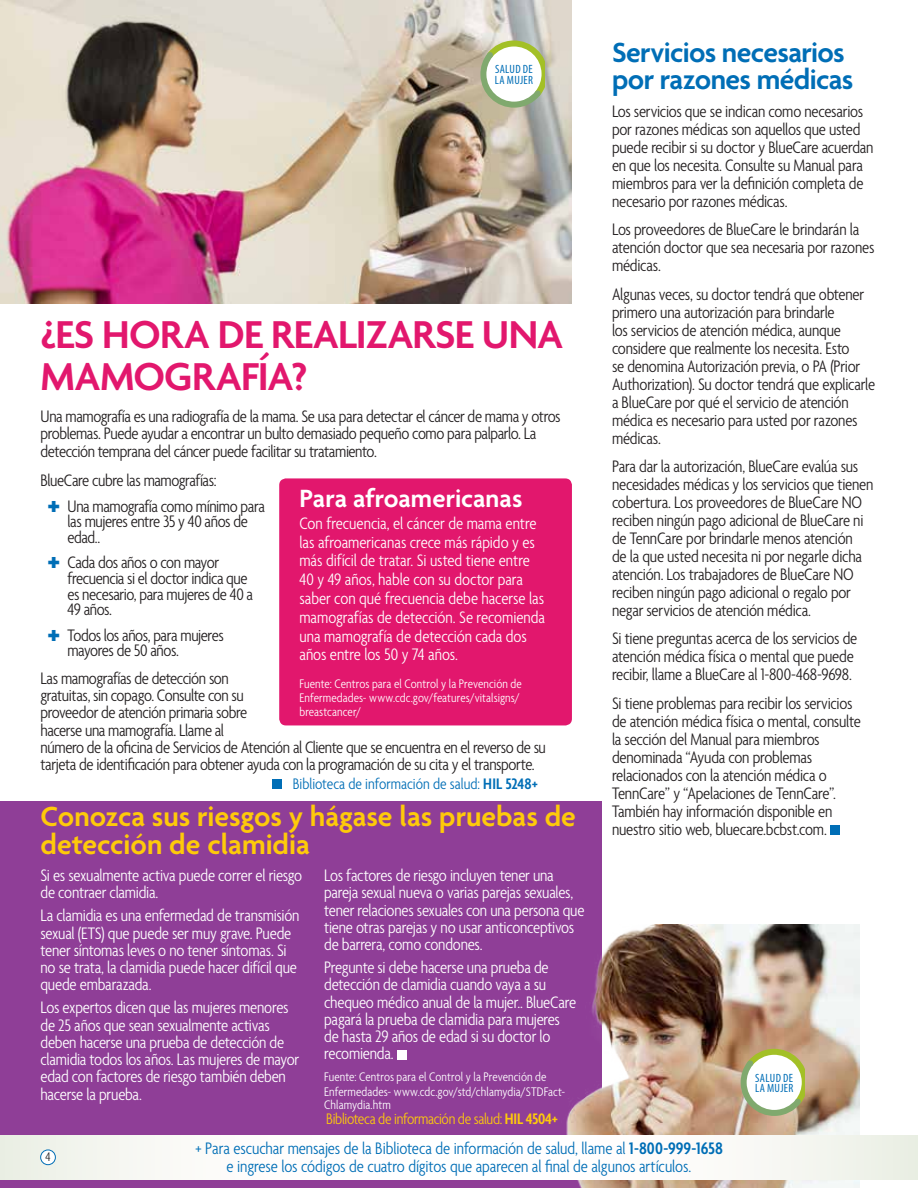
<style>
.page{position:relative;width:918px;height:1188px;background:#fff}
.page>*{position:absolute;margin:0;border:0;box-sizing:border-box;transform-origin:0 0}
.t1{font:600 42px/42px "Agenda";letter-spacing:-.015em;color:#e2176d}
.t2{font:600 30px/27.8px "Agenda";letter-spacing:-.005em;color:#feca0a}
.t3{font:600 30px/27px "Agenda";letter-spacing:-.025em;color:#006eb6}
.t4{font:600 27px "Agenda";color:#fff}
.t5{font:300 condensed 18px/18px "Agenda";letter-spacing:-.015em;color:#231f20}
.t6{font:300 condensed 18px/17.2px "Agenda";letter-spacing:-.01em;color:#fff}
.t7{font:300 condensed 18px/18px "Agenda";letter-spacing:-.005em;color:#006eb6;text-align:center}
.t8{font:300 condensed 16.5px "Agenda";letter-spacing:-.02em;color:#feca0a}
.t9{font:300 condensed 16.5px "Agenda";color:#006eb6}
.t10{font:300 condensed 13.5px/14.2px "Agenda";letter-spacing:.005em;color:#fff}
.t11{font:300 condensed 13.5px "Agenda";color:#231f20}
.t12{font:condensed 12px/10.5px "Myriad Pro";letter-spacing:.025em;color:#006eb6}
.s1{font-weight:600}
</style>
<div class="page">
<img style="left:0;top:0;width:572px;height:303px">
<div style="left:0;top:801px;width:602px;height:387px;background:#8f3e97"></div>
<img style="left:560px;top:924px;width:300px;height:264px">
<div style="left:397px;top:1050px;width:10px;height:9px;background:#fff"></div>
<svg style="left:739px;top:1046px;width:66px;height:72px"></svg>
<div style="left:830px;top:825px;width:10px;height:10px;background:#006eb6"></div>
<div style="left:272px;top:779px;width:9px;height:10px;background:#006eb6"></div>
<div style="left:279px;top:478px;width:293px;height:247px;background:#e2176d;border-radius:7px"></div>
<svg style="left:478px;top:38px;width:67px;height:72px"></svg>
<svg style="left:0;top:1135px;width:918px;height:44px"></svg>
<div style="left:41px;top:1150px;width:14px;height:15px;background:#fff;border-radius:50%"></div>
<div style="left:40px;top:1150px;width:16px;height:15px;border:1px solid #006eb6;border-radius:50%"></div>
<p class="t12" style="left:495px;top:64px;width:40px">SALUD DE<br>LA MUJER</p>
<h1 class="t1" style="left:40px;top:316px;width:525px">¿Es hora de realizarse una mamografía?</h1>
<p class="t5" style="left:40px;top:409px;width:522px;line-height:17.2px">Una mamografía es una radiografía de la mama. Se usa para detectar el cáncer de mama y otros problemas. Puede ayudar a encontrar un bulto demasiado pequeño como para palparlo. La detección temprana del cáncer puede facilitar su tratamiento.</p>
<p class="t5" style="left:68px;top:469px;width:199px;line-height:25.2px;text-indent:-27px">BlueCare cubre las mamografías:<br>Una mamografía como mínimo para</p>
<p class="t5" style="left:68px;top:515px;width:182px;line-height:15.8px">las mujeres entre 35 y 40 años de edad..</p>
<p class="t5" style="left:68px;top:556px;width:187px;line-height:15.8px">Cada dos años o con mayor frecuencia si el doctor indica que es necesario, para mujeres de 40 a<br>49 años.</p>
<p class="t5" style="left:68px;top:628px;width:158px;line-height:15.8px">Todos los años, para mujeres mayores de 50 años.</p>
<p class="t5" style="left:40px;top:671px;width:507px;line-height:17.2px">Las mamografías de detección son<br>gratuitas, sin copago. Consulte con su<br>proveedor de atención primaria sobre<br>hacerse una mamografía. Llame al<br>número de la oficina de Servicios de Atención al Cliente que se encuentra en el reverso de su tarjeta de identificación para obtener ayuda con la programación de su cita y el transporte.</p>
<p class="t9" style="left:293px;top:775px;width:247px">Biblioteca de información de salud: <span class="s1">HIL 5248+</span></p>
<h3 class="t4" style="left:299px;top:484px;width:224px">Para afroamericanas</h3>
<p class="t6" style="left:299px;top:515px;width:247px;line-height:18.8px">Con frecuencia, el cáncer de mama entre las afroamericanas crece más rápido y es más difícil de tratar. Si usted tiene entre 40 y 49 años, hable con su doctor para saber con qué frecuencia debe hacerse las mamografías de detección. Se recomienda una mamografía de detección cada dos años entre los 50 y 74 años.</p>
<p class="t10" style="left:299px;top:677px;width:224px">Fuente: Centros para el Control y la Prevención de<br>Enfermedades- www.cdc.gov/features/vitalsigns/ breastcancer/</p>
<h2 class="t2" style="left:40px;top:804px;width:537px">Conozca sus riesgos y hágase las pruebas de detección de clamidia</h2>
<p class="t6" style="left:40px;top:868px;width:263px">Si es sexualmente activa puede correr el riesgo de contraer clamidia.</p>
<p class="t6" style="left:40px;top:908px;width:261px">La clamidia es una enfermedad de transmisión sexual (ETS) que puede ser muy grave. Puede tener síntomas leves o no tener síntomas. Si no se trata, la clamidia puede hacer difícil que quede embarazada.</p>
<p class="t6" style="left:40px;top:1000px;width:260px">Los expertos dicen que las mujeres menores de 25 años que sean sexualmente activas deben hacerse una prueba de detección de clamidia todos los años. Las mujeres de mayor edad con factores de riesgo también deben hacerse la prueba.</p>
<p class="t6" style="left:324px;top:868px;width:262px">Los factores de riesgo incluyen tener una pareja sexual nueva o varias parejas sexuales, tener relaciones sexuales con una persona que tiene otras parejas y no usar anticonceptivos de barrera, como condones.</p>
<p class="t6" style="left:324px;top:960px;width:254px">Pregunte si debe hacerse una prueba de detección de clamidia cuando vaya a su chequeo médico anual de la mujer.. BlueCare pagará la prueba de clamidia para mujeres de hasta 29 años de edad si su doctor lo recomienda.</p>
<p class="t10" style="left:324px;top:1070px;width:243px;line-height:15px">Fuente: Centros para el Control y la Prevención de<br>Enfermedades- www.cdc.gov/std/chlamydia/STDFact-</p>
<p class="t10" style="left:324px;top:1098px;width:68px">Chlamydia.htm</p>
<p class="t8" style="left:326px;top:1109px;width:233px">Biblioteca de información de salud: <span class="s1">HIL 4504+</span></p>
<h2 class="t3" style="left:612px;top:41px;width:243px">Servicios necesarios por razones médicas</h2>
<p class="t5" style="left:612px;top:104px;width:263px">Los servicios que se indican como necesarios por razones médicas son aquellos que usted puede recibir si su doctor y BlueCare acuerdan en que los necesita. Consulte su Manual para miembros para ver la definición completa de necesario por razones médicas.</p>
<p class="t5" style="left:612px;top:222px;width:264px">Los proveedores de BlueCare le brindarán la atención doctor que sea necesaria por razones médicas.</p>
<p class="t5" style="left:612px;top:286px;width:265px">Algunas veces, su doctor tendrá que obtener primero una autorización para brindarle<br>los servicios de atención médica, aunque considere que realmente los necesita. Esto<br>se denomina Autorización previa, o PA (Prior Authorization). Su doctor tendrá que explicarle a BlueCare por qué el servicio de atención médica es necesario para usted por razones médicas.</p>
<p class="t5" style="left:612px;top:458px;width:263px">Para dar la autorización, BlueCare evalúa sus necesidades médicas y los servicios que tienen cobertura. Los proveedores de BlueCare NO reciben ningún pago adicional de BlueCare ni de TennCare por brindarle menos atención<br>de la que usted necesita ni por negarle dicha atención. Los trabajadores de BlueCare NO reciben ningún pago adicional o regalo por negar servicios de atención médica.</p>
<p class="t5" style="left:612px;top:631px;width:247px">Si tiene preguntas acerca de los servicios de atención médica física o mental que puede recibir, llame a BlueCare al 1-800-468-9698.</p>
<p class="t5" style="left:612px;top:695px;width:250px">Si tiene problemas para recibir los servicios de atención médica física o mental, consulte la sección del Manual para miembros denominada “Ayuda con problemas relacionados con la atención médica o TennCare” y “Apelaciones de TennCare”.<br>También hay información disponible en nuestro sitio web, bluecare.bcbst.com.</p>
<p class="t12" style="left:755px;top:1072px;width:40px">SALUD DE<br>LA MUJER</p>
<p class="t11" style="left:45px;top:1149px;width:7px">4</p>
<p class="t7" style="left:195px;top:1140px;width:529px">+ Para escuchar mensajes de la Biblioteca de información de salud, llame al <span class="s1">1-800-999-1658 </span>e ingrese los códigos de cuatro dígitos que aparecen al final de algunos artículos.</p>
</div>
